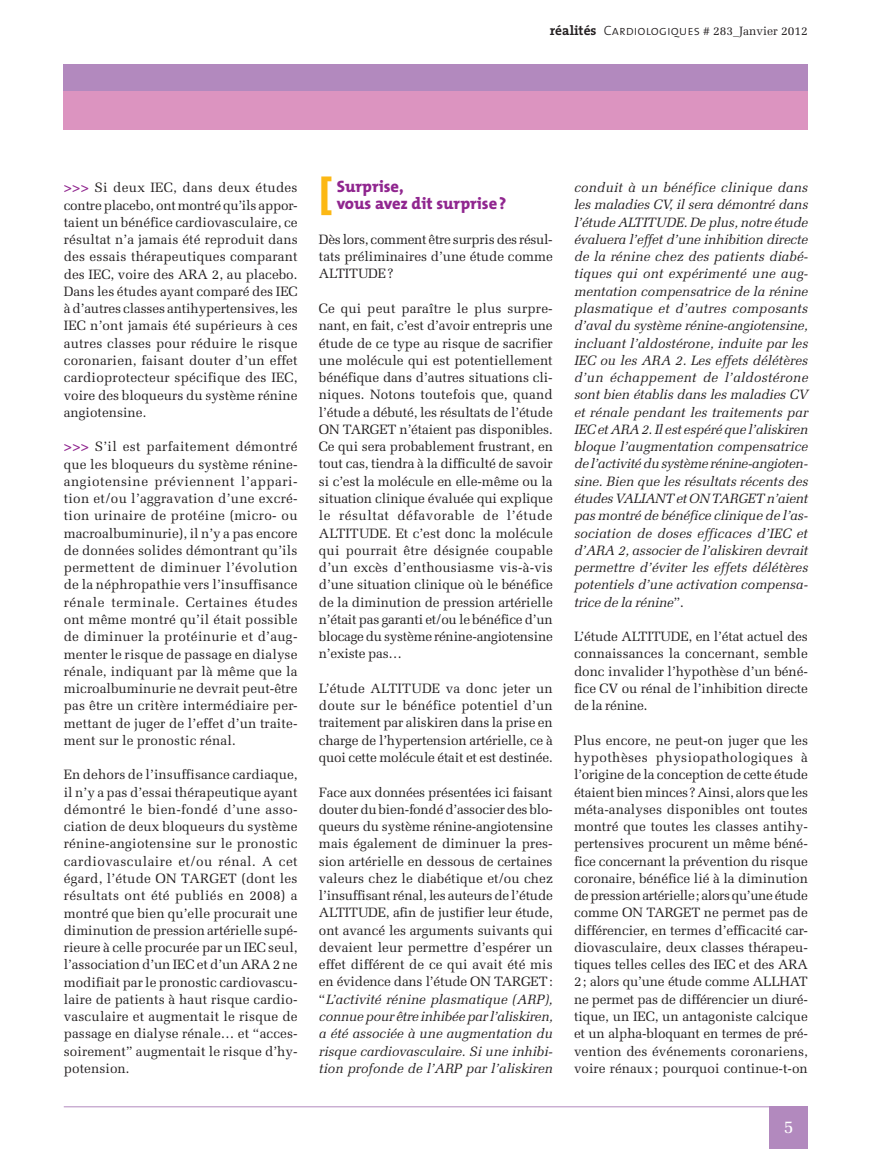
<style>
.page{position:relative;width:893px;height:1149px;background:#fff}
.page>*{position:absolute;margin:0;border:0;box-sizing:border-box;transform-origin:0 0}
.t1{font:800 39px "The Mix";color:#fcb814;scale:1.1 1}
.t2{font:18px "Melior";color:#fff}
.t3{font:800 16.5px/17.2px "The Mix";color:#90268f}
.t4{font:13.5px/17.2px "Melior";letter-spacing:-.005em;color:#231f20;text-align:justify}
.t5{font:italic 13.5px/17.2px "Melior";letter-spacing:-.005em;color:#231f20;text-align:justify}
.t6{font:12px "Melior";color:#231f20}
.s1{font-family:"The Serif";font-weight:700;font-size:13.5px}
.s2{font-family:"The Sans Light Caps";font-size:13.5px}
.s3{font-weight:700;color:#90268f}
.s4{font-style:italic}
.s5{font-style:normal}
</style>
<div class="page">
<div style="left:64px;top:64px;width:744px;height:27px;background:#b289be"></div>
<div style="left:64px;top:91px;width:744px;height:39px;background:#dc94c0"></div>
<div style="left:770px;top:1106px;width:38px;height:42px;background:#b289be"></div>
<hr style="left:64px;top:1106px;width:744px;height:1px;background:#b289be">
<p class="t6" style="left:550px;top:24px;width:260px"><span class="s1">réalités</span> <span class="s2">Cardiologiques</span> # 283_Janvier 2012</p>
<p class="t4" style="left:64px;top:179px;width:236px"><span class="s3">&gt;&gt;&gt;</span> Si deux IEC, dans deux études contre placebo, ont montré qu’ils appor&shy;taient un bénéfice cardiovasculaire, ce résultat n’a jamais été reproduit dans des essais thérapeutiques comparant des IEC, voire des ARA 2, au placebo.<br>Dans les études ayant comparé des IEC à d’autres classes antihypertensives, les IEC n’ont jamais été supérieurs à ces autres classes pour réduire le risque coronarien, faisant douter d’un effet cardioprotecteur spécifique des IEC, voire des bloqueurs du système rénine angiotensine.</p>
<p class="t4" style="left:64px;top:438px;width:236px"><span class="s3">&gt;&gt;&gt;</span> S’il est parfaitement démontré que les bloqueurs du système rénine&shy;angiotensine préviennent l’appari&shy;tion et/ou l’aggravation d’une excré&shy;tion urinaire de protéine (micro- ou macroalbuminurie), il n’y a pas encore de données solides démontrant qu’ils permettent de diminuer l’évolution de la néphropathie vers l’insuffisance rénale terminale. Certaines études ont même montré qu’il était possible de diminuer la protéinurie et d’aug&shy;menter le risque de passage en dialyse rénale, indiquant par là même que la microalbuminurie ne devrait peut-être pas être un critère intermédiaire per&shy;mettant de juger de l’effet d’un traite&shy;ment sur le pronostic rénal.</p>
<p class="t4" style="left:64px;top:766px;width:235px">En dehors de l’insuffisance cardiaque, il n’y a pas d’essai thérapeutique ayant démontré le bien-fondé d’une asso&shy;ciation de deux bloqueurs du système rénine-angiotensine sur le pronostic cardiovasculaire et/ou rénal. A cet égard, l’étude ON TARGET (dont les résultats ont été publiés en 2008) a montré que bien qu’elle procurait une diminution de pression artérielle supé&shy;rieure à celle procurée par un IEC seul, l’association d’un IEC et d’un ARA 2 ne modifiait par le pronostic cardiovascu&shy;laire de patients à haut risque cardio&shy;vasculaire et augmentait le risque de passage en dialyse rénale… et “acces&shy;soirement” augmentait le risque d’hy&shy;potension.</p>
<h1 class="t1" style="left:319px;top:161px;width:14px">[</h1>
<p class="t3" style="left:337px;top:177px;width:171px">Surprise,<br>vous avez dit surprise?</p>
<p class="t4" style="left:319px;top:231px;width:235px">Dès lors, comment être surpris des résul&shy;tats préliminaires d’une étude comme ALTITUDE?</p>
<p class="t4" style="left:319px;top:300px;width:236px">Ce qui peut paraître le plus surpre&shy;nant, en fait, c’est d’avoir entrepris une étude de ce type au risque de sacrifier une molécule qui est potentiellement bénéfique dans d’autres situations cli&shy;niques. Notons toutefois que, quand l’étude a débuté, les résultats de l’étude ON TARGET n’étaient pas disponibles.<br>Ce qui sera probablement frustrant, en tout cas, tiendra à la difficulté de savoir si c’est la molécule en elle-même ou la situation clinique évaluée qui explique le résultat défavorable de l’étude ALTITUDE. Et c’est donc la molécule qui pourrait être désignée coupable d’un excès d’enthousiasme vis-à-vis d’une situation clinique où le bénéfice de la diminution de pression artérielle n’était pas garanti et/ou le bénéfice d’un blocage du système rénine-angiotensine n’existe pas…</p>
<p class="t4" style="left:319px;top:679px;width:235px">L’étude ALTITUDE va donc jeter un doute sur le bénéfice potentiel d’un traitement par aliskiren dans la prise en charge de l’hypertension artérielle, ce à quoi cette molécule était et est destinée.</p>
<p class="t4" style="left:319px;top:783px;width:236px">Face aux données présentées ici faisant douter du bien-fondé d’associer des blo&shy;queurs du système rénine-angiotensine mais également de diminuer la pres&shy;sion artérielle en dessous de certaines valeurs chez le diabétique et/ou chez l’insuffisant rénal, les auteurs de l’étude ALTITUDE, afin de justifier leur étude, ont avancé les arguments suivants qui devaient leur permettre d’espérer un effet différent de ce qui avait été mis en évidence dans l’étude ON TARGET: “<span class="s4">L’activité rénine plasmatique (ARP), connue pour être inhibée par l’aliskiren, a été associée à une augmentation du risque cardiovasculaire. Si une inhibi&shy;tion profonde de l’ARP par l’aliskiren</span></p>
<p class="t5" style="left:574px;top:179px;width:236px">conduit à un bénéfice clinique dans les maladies CV, il sera démontré dans l’étude ALTITUDE. De plus, notre étude évaluera l’effet d’une inhibition directe de la rénine chez des patients diabé&shy;tiques qui ont expérimenté une aug&shy;mentation compensatrice de la rénine plasmatique et d’autres composants d’aval du système rénine-angiotensine, incluant l’aldostérone, induite par les IEC ou les ARA 2. Les effets délétères d’un échappement de l’aldostérone sont bien établis dans les maladies CV et rénale pendant les traitements par IEC et ARA 2. Il est espéré que l’aliskiren bloque l’augmentation compensatrice de l’activité du système rénine-angioten&shy;sine. Bien que les résultats récents des études VALIANT et ON TARGET n’aient pas montré de bénéfice clinique de l’as&shy;sociation de doses efficaces d’IEC et d’ARA 2, associer de l’aliskiren devrait permettre d’éviter les effets délétères potentiels d’une activation compensa&shy;trice de la rénine<span class="s5">”.</span></p>
<p class="t4" style="left:574px;top:627px;width:235px">L’étude ALTITUDE, en l’état actuel des connaissances la concernant, semble donc invalider l’hypothèse d’un béné&shy;fice CV ou rénal de l’inhibition directe de la rénine.</p>
<p class="t4" style="left:574px;top:731px;width:235px">Plus encore, ne peut-on juger que les hypothèses physiopathologiques à l’origine de la conception de cette étude étaient bien minces? Ainsi, alors que les méta-analyses disponibles ont toutes montré que toutes les classes antihy&shy;pertensives procurent un même béné&shy;fice concernant la prévention du risque coronaire, bénéfice lié à la diminution de pression artérielle; alors qu’une étude comme ON TARGET ne permet pas de différencier, en termes d’efficacité car&shy;diovasculaire, deux classes thérapeu&shy;tiques telles celles des IEC et des ARA 2; alors qu’une étude comme ALLHAT ne permet pas de différencier un diuré&shy;tique, un IEC, un antagoniste calcique et un alpha-bloquant en termes de pré&shy;vention des événements coronariens, voire rénaux; pourquoi continue-t-on</p>
<h2 class="t2" style="left:784px;top:1115px;width:12px">5</h2>
</div>
